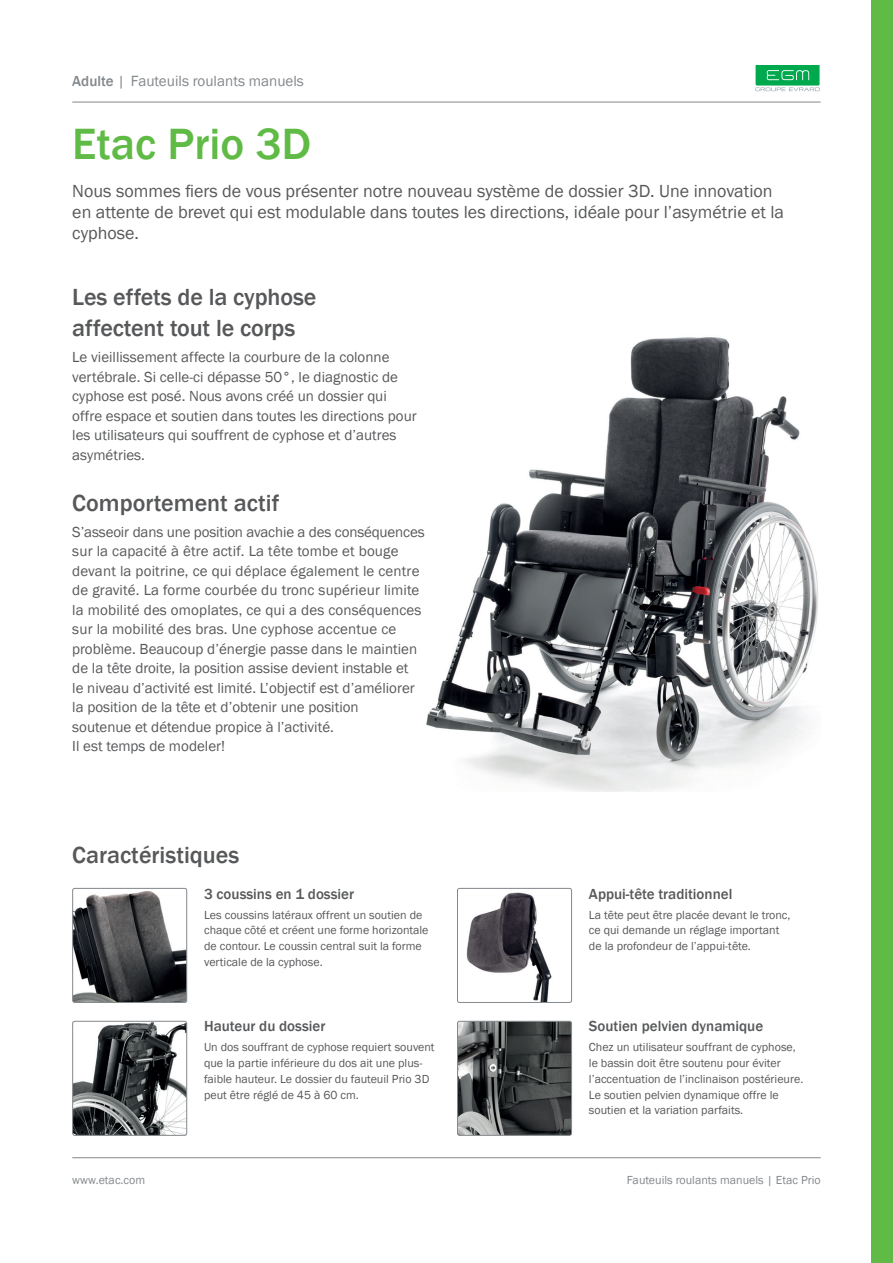
<style>
.page{position:relative;width:893px;height:1263px;background:#fff}
.page>*{position:absolute;margin:0;border:0;box-sizing:border-box;transform-origin:0 0}
.t1{font:500 45px "Franklin Gothic";color:#60bb46}
.t2{font:500 24px/31.5px "Franklin Gothic";color:#57585a}
.t3{font:18px/21px "Franklin Gothic";color:#57585a}
.t4{font:15.15px "Franklin Gothic";color:#83888c}
.t5{font:15px/19.5px "Franklin Gothic";color:#57585a}
.t6{font:500 15px "Franklin Gothic";color:#57585a}
.t7{font:12px/15.8px "Franklin Gothic";color:#57585a}
.t8{font:12px "Franklin Gothic";color:#83888c}
.s1{font-weight:500;font-size:15px}
.s2{font-size:15px}
</style>
<div class="page">
<hr style="left:72px;top:102px;width:749px;height:1px;background:#83888c">
<hr style="left:72px;top:1157px;width:749px;height:1px;background:#83888c">
<svg style="left:755px;top:65px;width:65px;height:26px;background:#44bd7c"></svg>
<div style="left:872px;top:0;width:21px;height:1263px;background:#60bb46"></div>
<img style="left:426px;top:337px;width:392px;height:454px">
<img style="left:74px;top:891px;width:111px;height:110px">
<div style="left:72px;top:888px;width:115px;height:115px;border:1px solid #83888c;border-radius:2px"></div>
<img style="left:74px;top:1023px;width:111px;height:111px">
<div style="left:72px;top:1021px;width:115px;height:115px;border:1px solid #83888c;border-radius:2px"></div>
<img style="left:457px;top:888px;width:115px;height:113px">
<div style="left:457px;top:888px;width:115px;height:115px;border:1px solid #83888c;border-radius:2px"></div>
<img style="left:457px;top:1021px;width:115px;height:113px">
<div style="left:457px;top:1021px;width:115px;height:115px;border:1px solid #83888c;border-radius:2px"></div>
<p class="t4" style="left:72px;top:71px;width:233px"><span class="s1">Adulte</span> <span class="s2">|</span> Fauteuils roulants manuels</p>
<h1 class="t1" style="left:72px;top:116px;width:241px">Etac Prio 3D</h1>
<p class="t3" style="left:72px;top:181px;width:713px">Nous sommes fiers de vous présenter notre nouveau système de dossier 3D. Une innovation en attente de brevet qui est modulable dans toutes les directions, idéale pour l’asymétrie et la cyphose.</p>
<h2 class="t2" style="left:72px;top:281px;width:246px">Les effets de la cyphose affectent tout le corps</h2>
<p class="t5" style="left:72px;top:348px;width:346px">Le vieillissement affecte la courbure de la colonne vertébrale. Si celle-ci dépasse 50°, le diagnostic de cyphose est posé. Nous avons créé un dossier qui offre espace et soutien dans toutes les directions pour les utilisateurs qui souffrent de cyphose et d’autres asymétries.</p>
<h2 class="t2" style="left:72px;top:487px;width:209px">Comportement actif</h2>
<p class="t5" style="left:72px;top:522px;width:354px">S’asseoir dans une position avachie a des conséquences sur la capacité à être actif. La tête tombe et bouge devant la poitrine, ce qui déplace également le centre de gravité. La forme courbée du tronc supérieur limite la mobilité des omoplates, ce qui a des conséquences sur la mobilité des bras. Une cyphose accentue ce problème. Beaucoup d’énergie passe dans le maintien de la tête droite, la position assise devient instable et<br>le niveau d’activité est limité. L’objectif est d’améliorer la position de la tête et d’obtenir une position<br>soutenue et détendue propice à l’activité.<br>Il est temps de modeler!</p>
<h2 class="t2" style="left:72px;top:840px;width:169px">Caractéristiques</h2>
<p class="t6" style="left:204px;top:884px;width:151px">3 coussins en 1 dossier</p>
<p class="t7" style="left:204px;top:907px;width:226px">Les coussins latéraux offrent un soutien de chaque côté et créent une forme horizontale de contour. Le coussin central suit la forme verticale de la cyphose.</p>
<p class="t6" style="left:204px;top:1017px;width:123px">Hauteur du dossier</p>
<p class="t7" style="left:204px;top:1040px;width:232px">Un dos souffrant de cyphose requiert souvent que la partie inférieure du dos ait une plus&shy;faible hauteur. Le dossier du fauteuil Prio 3D peut être réglé de 45 à 60 cm.</p>
<p class="t6" style="left:589px;top:884px;width:145px">Appui-tête traditionnel</p>
<p class="t7" style="left:589px;top:907px;width:203px">La tête peut être placée devant le tronc, ce qui demande un réglage important de la profondeur de l’appui-tête.</p>
<p class="t6" style="left:589px;top:1017px;width:176px">Soutien pelvien dynamique</p>
<p class="t7" style="left:589px;top:1040px;width:216px">Chez un utilisateur souffrant de cyphose, le bassin doit être soutenu pour éviter l’accentuation de l’inclinaison postérieure.<br>Le soutien pelvien dynamique offre le soutien et la variation parfaits.</p>
<p class="t8" style="left:72px;top:1173px;width:74px">www.etac.com</p>
<p class="t8" style="left:627px;top:1173px;width:195px">Fauteuils roulants manuels | Etac Prio</p>
</div>
